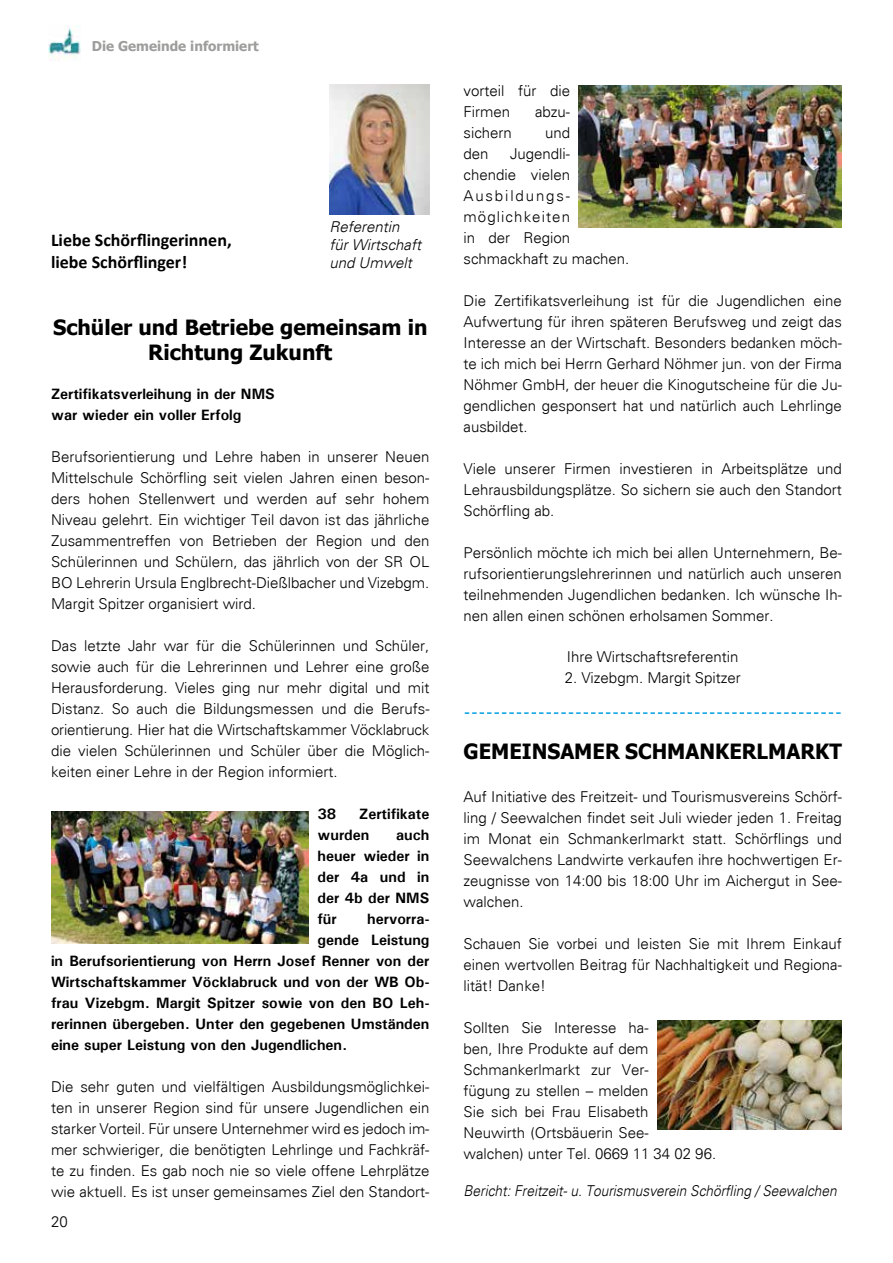
<style>
.page{position:relative;width:893px;height:1263px;background:#fff}
.page>*{position:absolute;margin:0;border:0;box-sizing:border-box;transform-origin:0 0}
.t1{font:700 21px/25.2px "Tahoma";color:#000;text-align:center}
.t2{font:700 18px/21.6px "Calibri";color:#000}
.t3{font:300 15px/21px "Univers";color:#000;text-align:justify}
.t4{font:700 15px/21px "Univers";color:#000}
.t5{font:italic 300 15px "Univers";color:#000;scale:.91 1}
.t6{font:italic 300 15px/18px "Univers";color:#000}
.t7{font:700 13.5px "Tahoma";color:#9d9d9c}
</style>
<div class="page">
<img style="left:49px;top:27px;width:31px;height:34px">
<svg style="left:465px;top:712px;width:376px;height:2px"></svg>
<img style="left:657px;top:1021px;width:184px;height:108px">
<img style="left:51px;top:811px;width:258px;height:132px">
<img style="left:579px;top:85px;width:263px;height:143px">
<img style="left:329px;top:85px;width:101px;height:130px">
<p class="t7" style="left:92px;top:36px;width:168px">Die Gemeinde informiert</p>
<p class="t2" style="left:51px;top:229px;width:182px">Liebe Schörflingerinnen, liebe Schörflinger!</p>
<p class="t6" style="left:329px;top:218px;width:93px">Referentin für Wirtschaft und Umwelt</p>
<h1 class="t1" style="left:53px;top:315px;width:376px">Schüler und Betriebe gemeinsam in<br>Richtung Zukunft</h1>
<p class="t4" style="left:51px;top:383px;width:225px">Zertifikatsverleihung in der NMS war wieder ein voller Erfolg</p>
<p class="t3" style="left:51px;top:446px;width:380px">Berufsorientierung und Lehre haben in unserer Neuen Mittelschule Schörfling seit vielen Jahren einen beson&shy;ders hohen Stellenwert und werden auf sehr hohem Niveau gelehrt. Ein wichtiger Teil davon ist das jährliche Zusammentreffen von Betrieben der Region und den Schülerinnen und Schülern, das jährlich von der SR OL BO Lehrerin Ursula Englbrecht-Dießlbacher und Vizebgm.<br>Margit Spitzer organisiert wird.</p>
<p class="t3" style="left:51px;top:635px;width:380px">Das letzte Jahr war für die Schülerinnen und Schüler, sowie auch für die Lehrerinnen und Lehrer eine große Herausforderung. Vieles ging nur mehr digital und mit Distanz. So auch die Bildungsmessen und die Berufs&shy;orientierung. Hier hat die Wirtschaftskammer Vöcklabruck die vielen Schülerinnen und Schüler über die Möglich&shy;keiten einer Lehre in der Region informiert.</p>
<p class="t4" style="left:317px;top:803px;width:20px">38</p>
<p class="t4" style="left:317px;top:803px;width:114px;text-indent:42px">Zertifikate wurden</p>
<p class="t4" style="left:317px;top:824px;width:114px;text-align:justify;text-indent:79px">auch heuer wieder in der 4a und in der 4b der NMS für</p>
<p class="t4" style="left:367px;top:908px;width:64px">hervorra-</p>
<p class="t4" style="left:317px;top:929px;width:114px">gende Leistung</p>
<p class="t4" style="left:51px;top:950px;width:380px">in Berufsorientierung von Herrn Josef Renner von der</p>
<p class="t4" style="left:51px;top:971px;width:380px">Wirtschaftskammer Vöcklabruck und von der WB Ob-</p>
<p class="t4" style="left:51px;top:992px;width:380px">frau Vizebgm. Margit Spitzer sowie von den BO Leh-</p>
<p class="t4" style="left:51px;top:1013px;width:380px">rerinnen übergeben. Unter den gegebenen Umständen</p>
<p class="t4" style="left:51px;top:1034px;width:298px">eine super Leistung von den Jugendlichen.</p>
<p class="t3" style="left:51px;top:1076px;width:380px">Die sehr guten und vielfältigen Ausbildungsmöglichkei&shy;ten in unserer Region sind für unsere Jugendlichen ein starker Vorteil. Für unsere Unternehmer wird es jedoch im&shy;mer schwieriger, die benötigten Lehrlinge und Fachkräf&shy;te zu finden. Es gab noch nie so viele offene Lehrplätze wie aktuell. Es ist unser gemeinsames Ziel den Standort-</p>
<p class="t3" style="left:51px;top:1211px;width:18px">20</p>
<p class="t3" style="left:463px;top:80px;width:108px">vorteil für die<br>Firmen</p>
<p class="t3" style="left:535px;top:101px;width:37px">abzu-</p>
<p class="t3" style="left:463px;top:122px;width:50px">sichern</p>
<p class="t3" style="left:545px;top:122px;width:27px">und</p>
<p class="t3" style="left:463px;top:143px;width:27px">den</p>
<p class="t3" style="left:463px;top:143px;width:167px;text-align:left;text-indent:46px">Jugendli-<br>chendie vielen<br>Ausbildungs&shy;möglichkeiten<br>in der Region schmackhaft zu machen.</p>
<p class="t3" style="left:463px;top:290px;width:380px">Die Zertifikatsverleihung ist für die Jugendlichen eine Aufwertung für ihren späteren Berufsweg und zeigt das Interesse an der Wirtschaft. Besonders bedanken möch&shy;te ich mich bei Herrn Gerhard Nöhmer jun. von der Firma Nöhmer GmbH, der heuer die Kinogutscheine für die Ju&shy;gendlichen gesponsert hat und natürlich auch Lehrlinge ausbildet.</p>
<p class="t3" style="left:463px;top:458px;width:380px">Viele unserer Firmen investieren in Arbeitsplätze und Lehrausbildungsplätze. So sichern sie auch den Standort Schörfling ab.</p>
<p class="t3" style="left:463px;top:542px;width:380px">Persönlich möchte ich mich bei allen Unternehmern, Be&shy;rufsorientierungslehrerinnen und natürlich auch unseren teilnehmenden Jugendlichen bedanken. Ich wünsche Ih&shy;nen allen einen schönen erholsamen Sommer.</p>
<p class="t3" style="left:567px;top:647px;width:173px">Ihre Wirtschaftsreferentin</p>
<p class="t3" style="left:565px;top:668px;width:177px">2. Vizebgm. Margit Spitzer</p>
<h1 class="t1" style="left:463px;top:740px;width:380px">GEMEINSAMER SCHMANKERLMARKT</h1>
<p class="t3" style="left:463px;top:786px;width:380px">Auf Initiative des Freitzeit- und Tourismusvereins Schörf&shy;ling / Seewalchen findet seit Juli wieder jeden 1. Freitag im Monat ein Schmankerlmarkt statt. Schörflings und Seewalchens Landwirte verkaufen ihre hochwertigen Er&shy;zeugnisse von 14:00 bis 18:00 Uhr im Aichergut in See&shy;walchen.</p>
<p class="t3" style="left:463px;top:933px;width:380px">Schauen Sie vorbei und leisten Sie mit Ihrem Einkauf einen wertvollen Beitrag für Nachhaltigkeit und Regiona&shy;lität! Danke!</p>
<p class="t3" style="left:463px;top:1017px;width:254px;text-align:left">Sollten Sie Interesse ha-<br>ben, Ihre Produkte auf dem<br>Schmankerlmarkt zur Ver-<br>fügung zu stellen – melden<br>Sie sich bei Frau Elisabeth<br>Neuwirth (Ortsbäuerin See-<br>walchen) unter Tel. 0669 11 34 02 96.</p>
<p class="t5" style="left:463px;top:1182px;width:412px">Bericht: Freitzeit- u. Tourismusverein Schörfling / Seewalchen</p>
</div>
